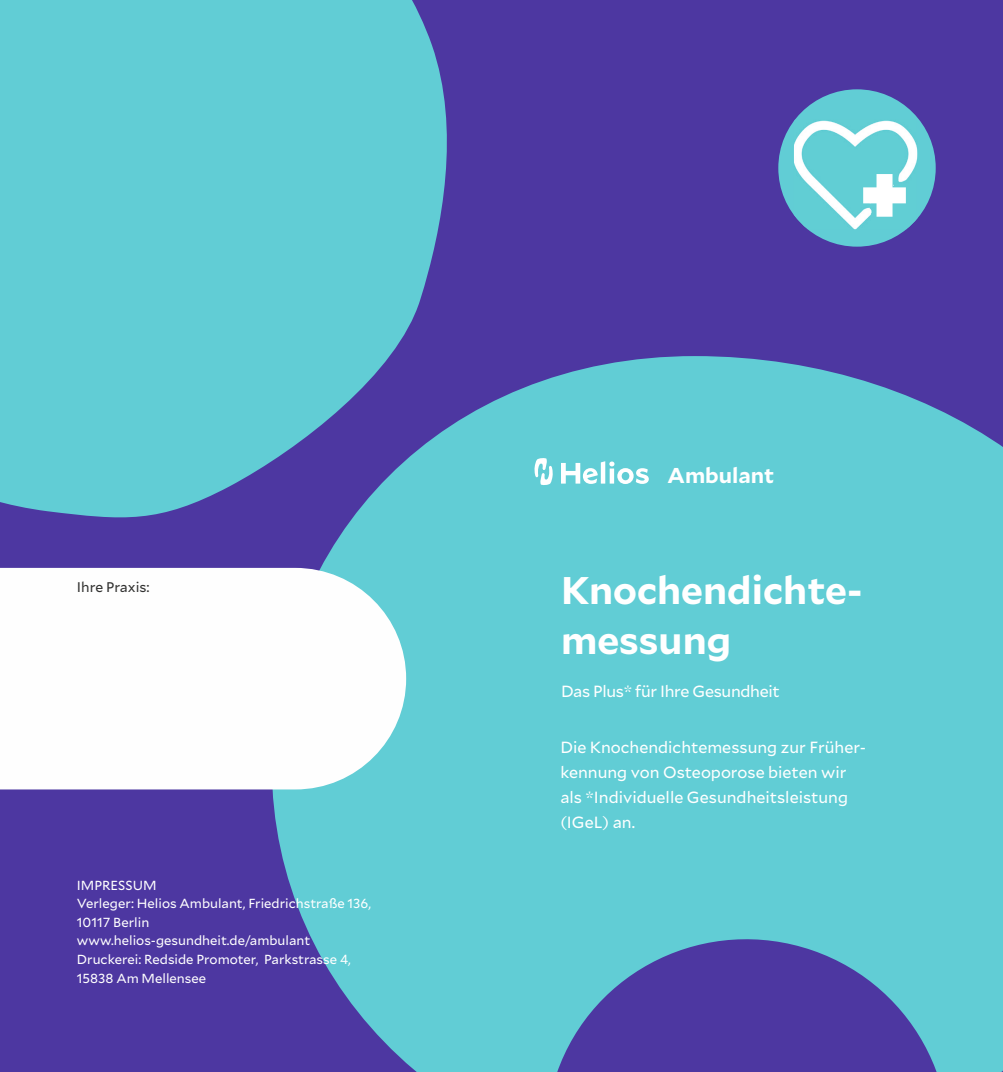
<style>
.page{position:relative;width:1003px;height:1072px;background:#fff}
.page>*{position:absolute;margin:0;border:0;box-sizing:border-box;transform-origin:0 0}
.t1{font:700 38.5px/49.5px "Mallory";color:#fff}
.t2{font:700 21.35px "Mallory";color:#fff}
.t3{font:16.1px/24.8px "Mallory";color:#fff}
.t4{font:16.1px "Mallory";letter-spacing:-.02em;color:#fff}
.t5{font:14px "Mallory";color:#313130}
.t6{font:13.12px/18.6px "Mallory";color:#fff}
</style>
<div class="page">
<div style="left:0;top:0;width:1002px;height:1071px;background:#4d37a1"></div>
<div style="left:0;top:0;width:447px;height:518px;background:#61cdd5"></div>
<svg style="left:272px;top:356px;width:730px;height:715px;background:#5ebace"></svg>
<svg style="left:520px;top:914px;width:453px;height:157px"></svg>
<div style="left:778px;top:89px;width:157px;height:158px;background:#61cdd5;border-radius:50%"></div>
<img style="left:793px;top:119px;width:123px;height:110px">
<svg style="left:851px;top:163px;width:73px;height:62px"></svg>
<svg style="left:560px;top:461px;width:88px;height:23px;background:#a3e1e6"></svg>
<svg style="left:534px;top:458px;width:18px;height:27px"></svg>
<div style="left:0;top:568px;width:406px;height:221px;background:#fefefe"></div>
<p class="t5" style="left:77px;top:577px;width:74px">Ihre Praxis:</p>
<p class="t6" style="left:77px;top:875px;width:295px">IMPRESSUM<br>Verleger: Helios Ambulant, Friedrichstraße 136,<br>10117 Berlin www.helios-gesundheit.de/ambulant<br>Druckerei: Redside Promoter, Parkstrasse 4,<br>15838 Am Mellensee</p>
<h2 class="t2" style="left:667px;top:459px;width:108px">Ambulant</h2>
<h1 class="t1" style="left:561px;top:563px;width:303px">Knochendichte&shy;messung</h1>
<p class="t4" style="left:561px;top:680px;width:220px">Das Plus* für Ihre Gesundheit</p>
<p class="t3" style="left:560px;top:734px;width:307px">Die Knochendichtemessung zur Früher&shy;kennung von Osteoporose bieten wir als *Individuelle Gesundheitsleistung (IGeL) an.</p>
</div>
